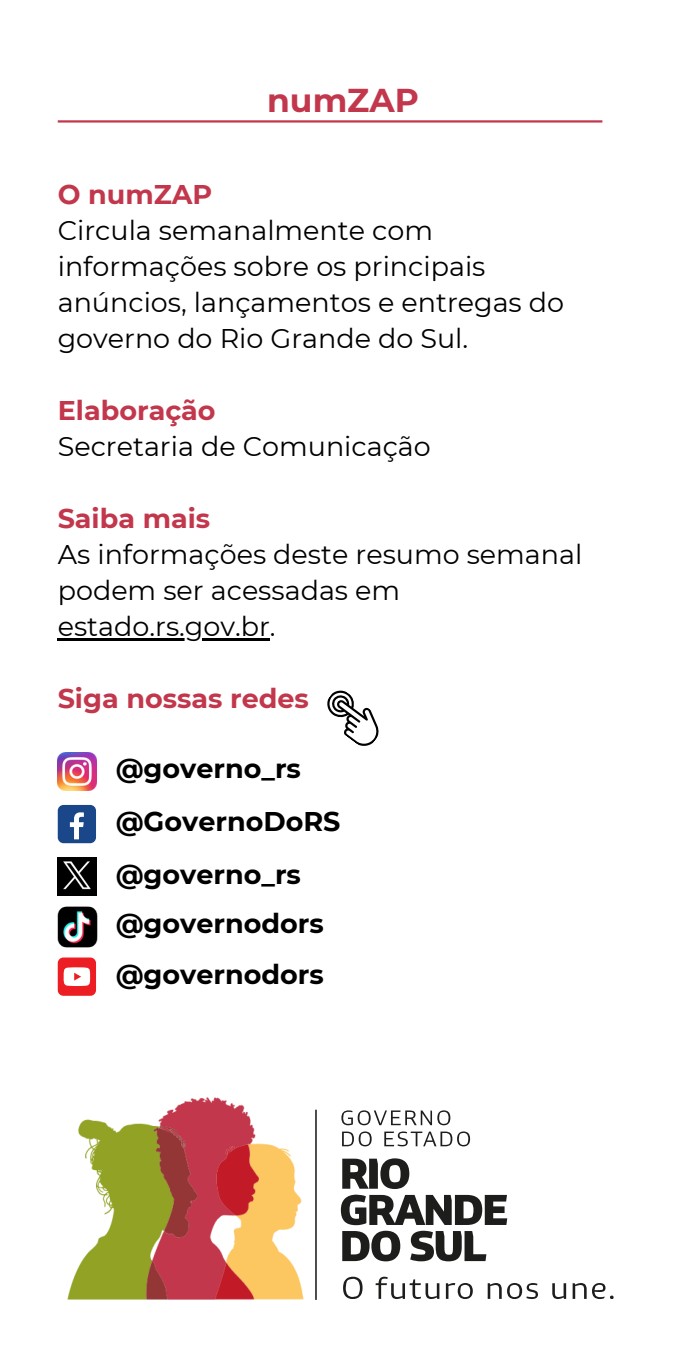
<style>
.page{position:relative;width:680px;height:1362px;background:#fff}
.page>*{position:absolute;margin:0;border:0;box-sizing:border-box;transform-origin:0 0}
.t1{font:700 33px "Montserrat";color:#c2374c}
.t2{font:27px/36px "Montserrat";color:#000}
.t3{font:700 27px "Montserrat";color:#000}
.t4{font:700 27px "Montserrat";color:#c2374c}
</style>
<div class="page">
<hr style="left:58px;top:120px;width:544px;height:2px;background:#c2374c">
<hr style="left:58px;top:638px;width:212px;height:2px;background:#000">
<img style="left:58px;top:752px;width:38px;height:38px">
<div style="left:58px;top:805px;width:38px;height:38px;background:#1a4789;border-radius:6px"></div>
<svg style="left:70px;top:812px;width:14px;height:27px"></svg>
<img style="left:58px;top:857px;width:38px;height:38px">
<img style="left:57px;top:906px;width:41px;height:42px">
<svg style="left:58px;top:957px;width:38px;height:38px"></svg>
<svg style="left:327px;top:690px;width:52px;height:56px"></svg>
<img style="left:67px;top:1097px;width:237px;height:203px">
<svg style="left:315px;top:1109px;width:2px;height:190px"></svg>
<svg style="left:343px;top:1276px;width:19px;height:22px"></svg>
<svg style="left:342px;top:1131px;width:29px;height:15px"></svg>
<svg style="left:384px;top:1131px;width:86px;height:15px"></svg>
<svg style="left:341px;top:1110px;width:109px;height:15px"></svg>
<svg style="left:375px;top:1276px;width:64px;height:22px"></svg>
<svg style="left:446px;top:1283px;width:26px;height:15px"></svg>
<svg style="left:342px;top:1158px;width:67px;height:30px"></svg>
<svg style="left:341px;top:1194px;width:166px;height:67px"></svg>
<svg style="left:487px;top:1283px;width:14px;height:15px"></svg>
<svg style="left:507px;top:1283px;width:31px;height:15px"></svg>
<svg style="left:552px;top:1283px;width:14px;height:15px"></svg>
<svg style="left:572px;top:1283px;width:14px;height:15px"></svg>
<svg style="left:592px;top:1283px;width:21px;height:15px"></svg>
<h1 class="t1" style="left:267px;top:80px;width:153px">numZAP</h1>
<p class="t4" style="left:58px;top:178px;width:156px">O numZAP</p>
<p class="t2" style="left:58px;top:212px;width:508px">Circula semanalmente com informações sobre os principais anúncios, lançamentos e entregas do governo do Rio Grande do Sul.</p>
<p class="t4" style="left:58px;top:394px;width:159px">Elaboração</p>
<p class="t2" style="left:58px;top:428px;width:374px">Secretaria de Comunicação</p>
<p class="t4" style="left:58px;top:502px;width:154px">Saiba mais</p>
<p class="t2" style="left:58px;top:536px;width:526px">As informações deste resumo semanal podem ser acessadas em</p>
<p class="t2" style="left:58px;top:608px;width:219px">estado.rs.gov.br.</p>
<p class="t4" style="left:58px;top:682px;width:252px">Siga nossas redes</p>
<h2 class="t3" style="left:116px;top:752px;width:187px">@governo_rs</h2>
<p class="t3" style="left:116px;top:805px;width:226px">@GovernoDoRS</p>
<p class="t3" style="left:116px;top:857px;width:187px">@governo_rs</p>
<h2 class="t3" style="left:116px;top:907px;width:210px">@governodors</h2>
<p class="t3" style="left:116px;top:957px;width:210px">@governodors</p>
</div>
